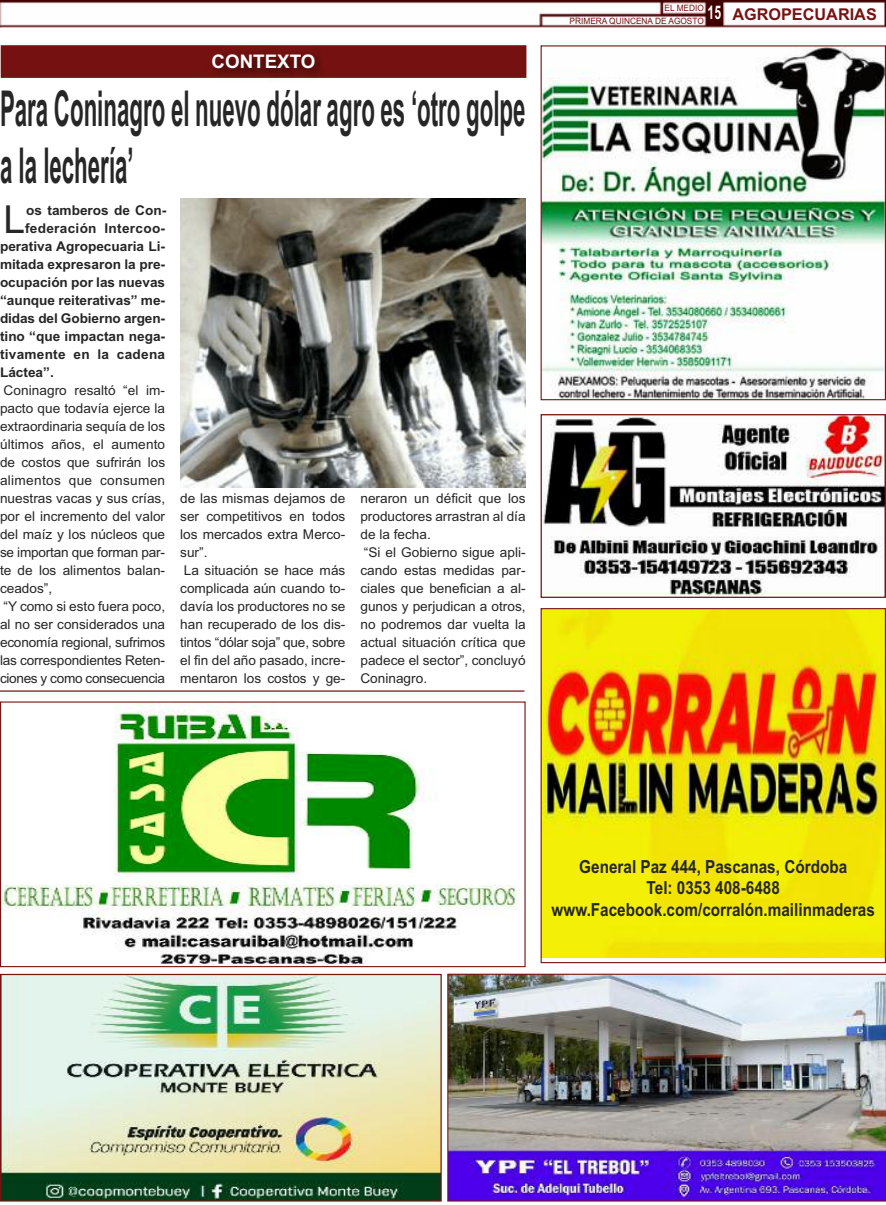
<style>
.page{position:relative;width:886px;height:1205px;background:#fff}
.page>*{position:absolute;margin:0;border:0;box-sizing:border-box;transform-origin:0 0}
.t1{font:700 49.5px/57px "Arial";color:#272627;scale:.45 1}
.t2{font:38.62px "Arial";color:#272627}
.t3{font:700 18.75px "Arial";color:#fff}
.t4{font:700 18px/21.6px "Arial";color:#272627;text-align:center;scale:.85 1}
.t5{font:700 16.25px "Arial";color:#761313}
.t6{font:13.5px/18px "Arial";color:#272627}
.t7{font:700 13.5px "Arial";color:#272627}
.t8{font:700 13.5px "Arial";letter-spacing:.02em;color:#272627}
.t9{font:8.75px/13.2px "Arial";color:#761313;scale:.95 1}
</style>
<div class="page">
<img style="left:1px;top:45px;width:525px;height:33px">
<img style="left:542px;top:47px;width:342px;height:351px">
<div style="left:540px;top:45px;width:346px;height:355px;border:1px solid #761313"></div>
<img style="left:2px;top:703px;width:516px;height:262px">
<div style="left:0;top:701px;width:525px;height:266px;border:1px solid #761313"></div>
<img style="left:0;top:0;width:886px;height:27px">
<img style="left:2px;top:976px;width:438px;height:223px">
<div style="left:0;top:974px;width:442px;height:227px;border:1px solid #761313"></div>
<img style="left:447px;top:973px;width:439px;height:228px">
<hr style="left:0;top:690px;width:524px;height:2px;background:#761313">
<img style="left:180px;top:198px;width:345px;height:289px">
<img style="left:542px;top:610px;width:342px;height:348px">
<div style="left:540px;top:608px;width:346px;height:355px;border:1px solid #761313"></div>
<img style="left:542px;top:416px;width:342px;height:180px">
<div style="left:540px;top:414px;width:346px;height:184px;border:1px solid #761313"></div>
<h3 class="t3" style="left:212px;top:50px;width:105px">conteXto</h3>
<h1 class="t1" style="left:0;top:80px;width:1169px">Para coninagro el nuevo dólar agro es ‘otro golpe a la lechería’</h1>
<h2 class="t2" style="left:4px;top:197px;width:23px">L</h2>
<p class="t7" style="left:26px;top:202px;width:141px">os tamberos de con-</p>
<p class="t8" style="left:25px;top:220px;width:141px">federación intercoo-</p>
<p class="t7" style="left:0;top:238px;width:166px">perativa Agropecuaria li-</p>
<p class="t7" style="left:0;top:256px;width:166px">mitada expresaron la pre-</p>
<p class="t7" style="left:0;top:274px;width:167px">ocupación por las nuevas</p>
<p class="t7" style="left:0;top:292px;width:166px">“aunque reiterativas” me-</p>
<p class="t7" style="left:0;top:310px;width:166px">didas del gobierno argen-</p>
<p class="t7" style="left:0;top:328px;width:166px">tino “que impactan nega-</p>
<p class="t7" style="left:0;top:346px;width:167px">tivamente en la cadena</p>
<p class="t7" style="left:0;top:364px;width:55px">láctea”.</p>
<p class="t6" style="left:0;top:381px;width:167px">Coninagro resaltó “el im&shy;pacto que todavía ejerce la extraordinaria sequía de los últimos años, el aumento de costos que sufrirán los alimentos que consumen nuestras vacas y sus crías, por el incremento del valor del maíz y los núcleos que se importan que forman par&shy;te de los alimentos balan&shy;ceados”,<br>“Y como si esto fuera poco, al no ser considerados una economía regional, sufrimos las correspondientes Reten&shy;ciones y como consecuencia</p>
<p class="t6" style="left:180px;top:489px;width:167px">de las mismas dejamos de ser competitivos en todos los mercados extra Merco&shy;sur”.<br>La situación se hace más complicada aún cuando to&shy;davía los productores no se han recuperado de los dis&shy;tintos “dólar soja” que, sobre el fin del año pasado, incre&shy;mentaron los costos y ge-</p>
<p class="t6" style="left:360px;top:489px;width:167px">neraron un déficit que los productores arrastran al día de la fecha.<br>“Si el Gobierno sigue apli&shy;cando estas medidas par&shy;ciales que benefician a al&shy;gunos y perjudican a otros, no podremos dar vuelta la actual situación crítica que padece el sector”, concluyó<br>Coninagro.</p>
<p class="t9" style="left:569px;top:1px;width:161px;text-indent:95px">EL MEDIO<br>PRIMERA QUINCENA DE AGOSTO <sup>15</sup></p>
<p class="t5" style="left:732px;top:5px;width:146px">AgroPecuAriAs</p>
<h3 class="t4" style="left:551px;top:855px;width:382px">general Paz 444, Pascanas, córdoba<br>tel: 0353 408-6488 www.Facebook.com/corralón.mailinmaderas</h3>
</div>
